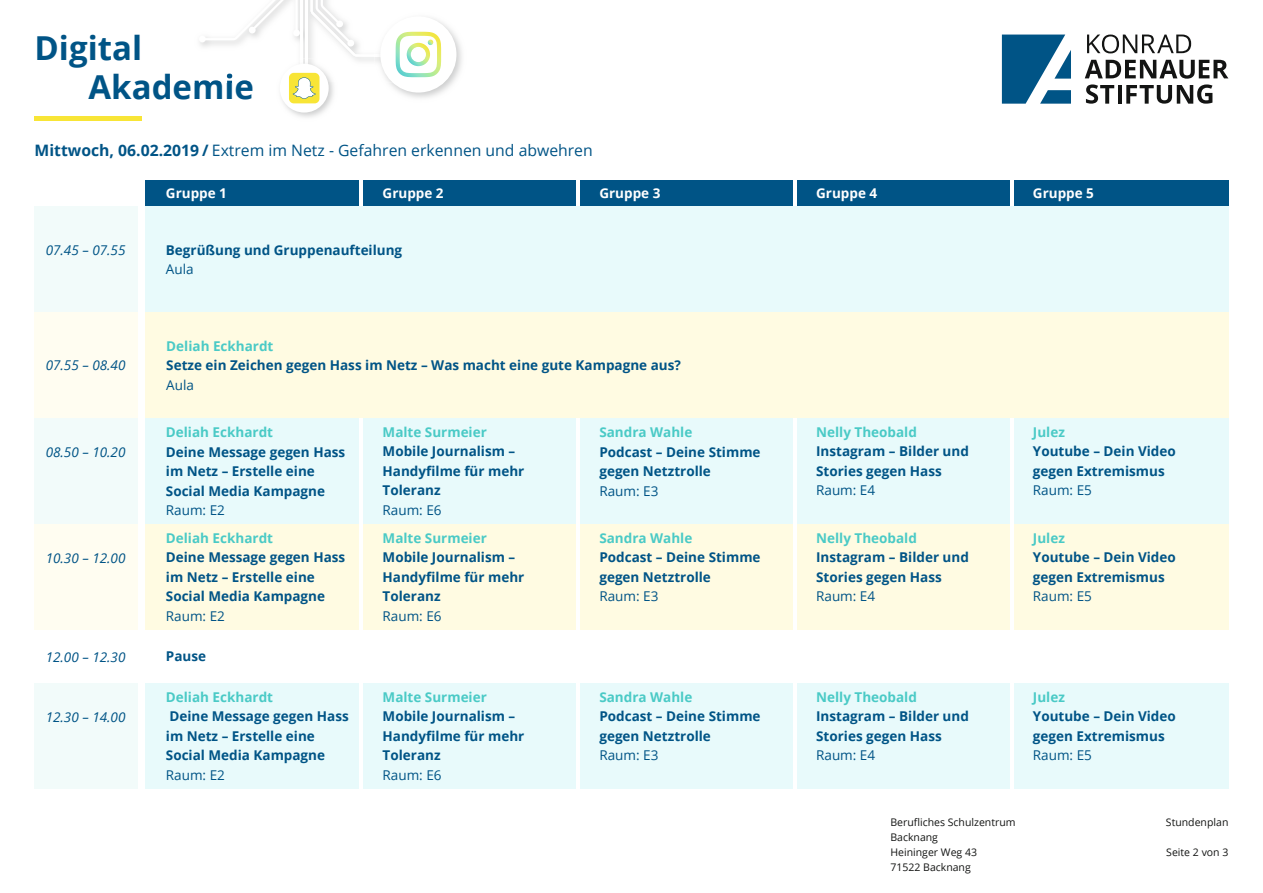
<style>
.page{position:relative;width:1263px;height:893px;background:#fff}
.page>*{position:absolute;margin:0;border:0;box-sizing:border-box;transform-origin:0 0}
.t1{font:700 33px/39px "Open Sans";color:#005486}
.t2{font:15.75px "Open Sans";color:#005486}
.t3{font:700 13.5px/19.5px "Open Sans";color:#005486}
.t4{font:700 13.5px "Open Sans";color:#4acac6}
.t5{font:italic 13.5px "Open Sans";color:#005486}
.t6{font:700 13.5px "Open Sans";color:#fff}
.t7{font:13.5px "Open Sans";color:#005486}
.t8{font:10.5px/15px "Open Sans";color:#131413}
.t9{font:10.5px "Open Sans";color:#131413}
.s1{font-weight:700}
.s2{font-weight:400}
</style>
<div class="page">
<div style="left:145px;top:180px;width:1083px;height:26px;background:#005486"></div>
<div style="left:145px;top:418px;width:1083px;height:106px;background:#e8fafb"></div>
<div style="left:145px;top:683px;width:1083px;height:106px;background:#e8fafb"></div>
<div style="left:145px;top:524px;width:1083px;height:106px;background:#fffbe2"></div>
<svg style="left:1087px;top:35px;width:104px;height:18px"></svg>
<svg style="left:1085px;top:60px;width:143px;height:44px"></svg>
<svg style="left:1002px;top:35px;width:69px;height:69px"></svg>
<hr style="left:35px;top:117px;width:107px;height:4px;background:#f8e536">
<hr style="left:360px;top:180px;width:3px;height:609px;background:#fff">
<hr style="left:577px;top:180px;width:3px;height:609px;background:#fff">
<hr style="left:793px;top:180px;width:3px;height:609px;background:#fff">
<hr style="left:1010px;top:180px;width:3px;height:609px;background:#fff">
<div style="left:145px;top:206px;width:1083px;height:106px;background:#e8fafb"></div>
<div style="left:35px;top:206px;width:110px;height:106px;background:#f2fbfa"></div>
<div style="left:35px;top:418px;width:110px;height:106px;background:#f2fbfa"></div>
<div style="left:35px;top:683px;width:110px;height:106px;background:#f2fbfa"></div>
<div style="left:35px;top:524px;width:110px;height:106px;background:#fffdf1"></div>
<div style="left:35px;top:312px;width:110px;height:106px;background:#fffdf1"></div>
<div style="left:139px;top:187px;width:6px;height:611px;background:#fff"></div>
<div style="left:145px;top:312px;width:1083px;height:106px;background:#fffbe2"></div>
<img style="left:441px;top:22px;width:21px;height:71px">
<div style="left:380px;top:16px;width:76px;height:77px;background:#fff;border-radius:50%"></div>
<svg style="left:280px;top:64px;width:49px;height:49px"></svg>
<div style="left:289px;top:73px;width:30px;height:30px;background:#f8e536;border-radius:5px"></div>
<svg style="left:199px;top:0;width:242px;height:99px"></svg>
<h1 class="t1" style="left:89px;top:27px;width:167px;text-indent:-54px">Digital<br>Akademie</h1>
<p class="t2" style="left:35px;top:140px;width:560px"><span class="s1">Mittwoch, 06.02.2019 /</span> Extrem im Netz - Gefahren erkennen und abwehren</p>
<p class="t5" style="left:46px;top:240px;width:81px">07.45 – 07.55</p>
<p class="t5" style="left:46px;top:356px;width:81px">07.55 – 08.40</p>
<p class="t5" style="left:46px;top:443px;width:81px">08.50 – 10.20</p>
<p class="t5" style="left:46px;top:548px;width:81px">10.30 – 12.00</p>
<p class="t5" style="left:46px;top:647px;width:81px">12.00 – 12.30</p>
<p class="t5" style="left:46px;top:707px;width:81px">12.30 – 14.00</p>
<p class="t6" style="left:166px;top:184px;width:63px">Gruppe 1</p>
<p class="t6" style="left:383px;top:184px;width:63px">Gruppe 2</p>
<p class="t6" style="left:599px;top:184px;width:63px">Gruppe 3</p>
<p class="t6" style="left:816px;top:184px;width:63px">Gruppe 4</p>
<p class="t6" style="left:1033px;top:184px;width:63px">Gruppe 5</p>
<p class="t3" style="left:166px;top:240px;width:238px">Begrüßung und Gruppenaufteilung</p>
<p class="t7" style="left:166px;top:260px;width:29px">Aula</p>
<p class="t4" style="left:166px;top:336px;width:109px">Deliah Eckhardt</p>
<p class="t3" style="left:166px;top:355px;width:516px">Setze ein Zeichen gegen Hass im Netz – Was macht eine gute Kampagne aus?</p>
<p class="t7" style="left:166px;top:376px;width:29px">Aula</p>
<p class="t4" style="left:166px;top:423px;width:109px">Deliah Eckhardt</p>
<p class="t3" style="left:166px;top:442px;width:181px">Deine Message gegen Hass im Netz – Erstelle eine<br>Social Media Kampagne<br><span class="s2">Raum:</span> <span class="s2">E2</span></p>
<p class="t4" style="left:166px;top:528px;width:109px">Deliah Eckhardt</p>
<p class="t3" style="left:166px;top:547px;width:181px">Deine Message gegen Hass im Netz – Erstelle eine<br>Social Media Kampagne<br><span class="s2">Raum:</span> <span class="s2">E2</span></p>
<p class="t3" style="left:166px;top:646px;width:42px">Pause</p>
<p class="t4" style="left:166px;top:687px;width:109px">Deliah Eckhardt</p>
<p class="t3" style="left:166px;top:706px;width:184px">Deine Message gegen Hass im Netz – Erstelle eine<br>Social Media Kampagne<br><span class="s2">Raum:</span> <span class="s2">E2</span></p>
<p class="t4" style="left:383px;top:422px;width:106px">Malte Surmeier</p>
<p class="t3" style="left:383px;top:441px;width:143px">Mobile Journalism –<br>Handyfilme für mehr<br>Toleranz<br><span class="s2">Raum:</span> <span class="s2">E6</span></p>
<p class="t4" style="left:383px;top:528px;width:106px">Malte Surmeier</p>
<p class="t3" style="left:383px;top:547px;width:143px">Mobile Journalism –<br>Handyfilme für mehr<br>Toleranz<br><span class="s2">Raum:</span> <span class="s2">E6</span></p>
<p class="t4" style="left:383px;top:687px;width:106px">Malte Surmeier</p>
<p class="t3" style="left:383px;top:706px;width:143px">Mobile Journalism –<br>Handyfilme für mehr<br>Toleranz<br><span class="s2">Raum:</span> <span class="s2">E6</span></p>
<p class="t4" style="left:599px;top:423px;width:94px">Sandra Wahle</p>
<p class="t3" style="left:599px;top:442px;width:163px">Podcast – Deine Stimme gegen Netztrolle<br><span class="s2">Raum:</span> <span class="s2">E3</span></p>
<p class="t4" style="left:599px;top:528px;width:94px">Sandra Wahle</p>
<p class="t3" style="left:599px;top:547px;width:163px">Podcast – Deine Stimme gegen Netztrolle<br><span class="s2">Raum:</span> <span class="s2">E3</span></p>
<p class="t4" style="left:599px;top:687px;width:94px">Sandra Wahle</p>
<p class="t3" style="left:599px;top:706px;width:163px">Podcast – Deine Stimme gegen Netztrolle<br><span class="s2">Raum:</span> <span class="s2">E3</span></p>
<p class="t4" style="left:816px;top:422px;width:102px">Nelly Theobald</p>
<p class="t3" style="left:816px;top:441px;width:154px">Instagram – Bilder und<br>Stories gegen Hass<br><span class="s2">Raum:</span> <span class="s2">E4</span></p>
<p class="t4" style="left:816px;top:528px;width:102px">Nelly Theobald</p>
<p class="t3" style="left:816px;top:547px;width:154px">Instagram – Bilder und<br>Stories gegen Hass<br><span class="s2">Raum:</span> <span class="s2">E4</span></p>
<p class="t4" style="left:1033px;top:422px;width:34px">Julez</p>
<p class="t3" style="left:1033px;top:441px;width:144px">Youtube – Dein Video gegen Extremismus<br><span class="s2">Raum:</span> <span class="s2">E5</span></p>
<p class="t4" style="left:1033px;top:528px;width:34px">Julez</p>
<p class="t3" style="left:1033px;top:547px;width:144px">Youtube – Dein Video gegen Extremismus<br><span class="s2">Raum:</span> <span class="s2">E5</span></p>
<p class="t4" style="left:816px;top:687px;width:102px">Nelly Theobald</p>
<p class="t3" style="left:816px;top:706px;width:154px">Instagram – Bilder und<br>Stories gegen Hass<br><span class="s2">Raum:</span> <span class="s2">E4</span></p>
<p class="t4" style="left:1033px;top:687px;width:34px">Julez</p>
<p class="t3" style="left:1033px;top:706px;width:144px">Youtube – Dein Video gegen Extremismus<br><span class="s2">Raum:</span> <span class="s2">E5</span></p>
<p class="t8" style="left:890px;top:814px;width:127px">Berufliches Schulzentrum<br>Backnang<br>Heininger Weg 43<br>71522 Backnang</p>
<p class="t9" style="left:1166px;top:815px;width:64px">Stundenplan</p>
<p class="t9" style="left:1166px;top:845px;width:64px">Seite 2 von 3</p>
</div>
